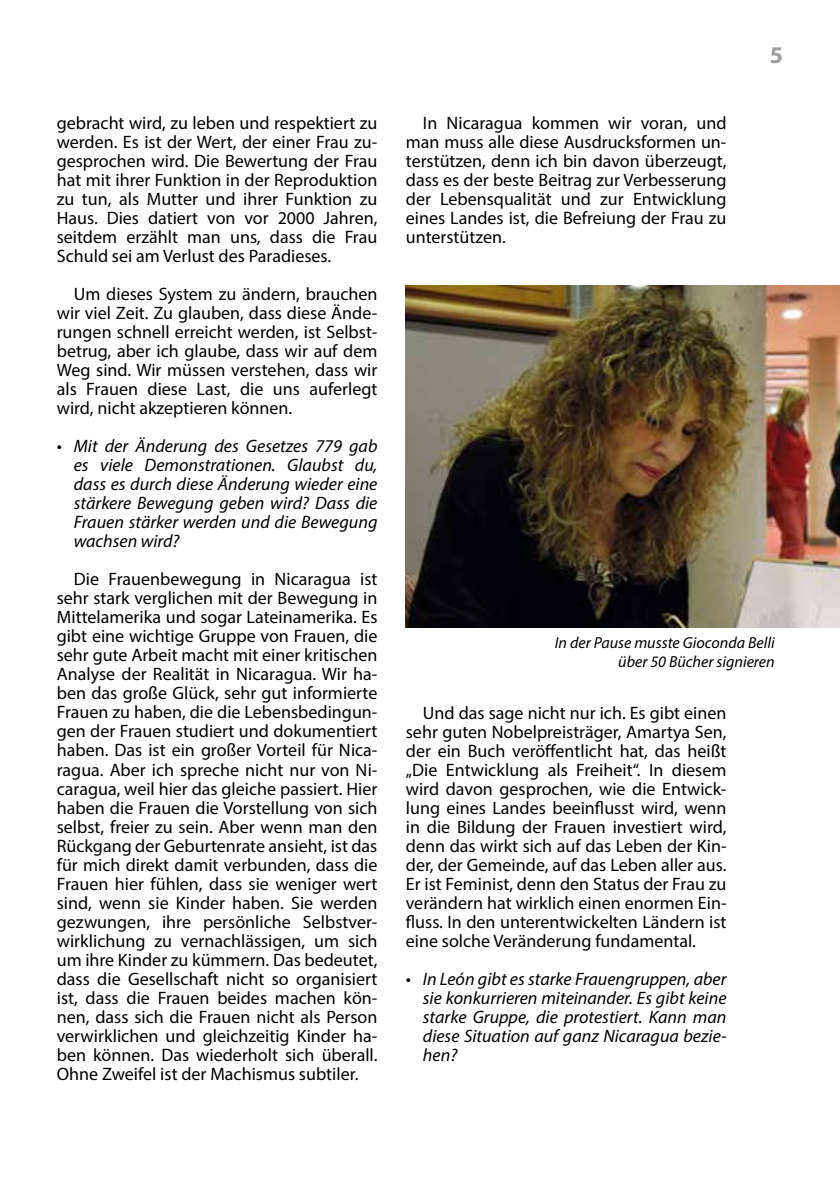
<style>
.page{position:relative;width:840px;height:1191px;background:#fff}
.page>*{position:absolute;margin:0;border:0;box-sizing:border-box;transform-origin:0 0}
.t1{font:700 24px "Myriad Pro";color:#9c9e9f}
.t2{font:18px/19px "Myriad Pro";color:#000;text-align:justify}
.t3{font:italic 18px/19px "Myriad Pro";color:#000;text-align:justify}
.t4{font:italic 16px/19px "Myriad Pro";color:#000;text-align:right}
</style>
<div class="page">
<img style="left:405px;top:285px;width:434px;height:342px">
<p class="t2" style="left:57px;top:113px;width:322px">gebracht wird, zu leben und respektiert zu werden. Es ist der Wert, der einer Frau zu&shy;gesprochen wird. Die Bewertung der Frau hat mit ihrer Funktion in der Reproduktion zu tun, als Mutter und ihrer Funktion zu Haus. Dies datiert von vor 2000 Jahren, seitdem erzählt man uns, dass die Frau Schuld sei am Verlust des Paradieses.</p>
<p class="t2" style="left:57px;top:284px;width:322px;text-indent:17px">Um dieses System zu ändern, brauchen wir viel Zeit. Zu glauben, dass diese Ände&shy;rungen schnell erreicht werden, ist Selbst&shy;betrug, aber ich glaube, dass wir auf dem Weg sind. Wir müssen verstehen, dass wir als Frauen diese Last, die uns auferlegt wird, nicht akzeptieren können.</p>
<p class="t3" style="left:74px;top:436px;width:305px;text-indent:-17px">• Mit der Änderung des Gesetzes 779 gab es viele Demonstrationen. Glaubst du, dass es durch diese Änderung wieder eine stärkere Bewegung geben wird? Dass die Frauen stärker werden und die Bewegung wachsen wird?</p>
<p class="t2" style="left:57px;top:569px;width:322px;text-indent:17px">Die Frauenbewegung in Nicaragua ist sehr stark verglichen mit der Bewegung in Mittelamerika und sogar Lateinamerika. Es gibt eine wichtige Gruppe von Frauen, die sehr gute Arbeit macht mit einer kritischen Analyse der Realität in Nicaragua. Wir ha&shy;ben das große Glück, sehr gut informierte Frauen zu haben, die die Lebensbedingun&shy;gen der Frauen studiert und dokumentiert haben. Das ist ein großer Vorteil für Nica&shy;ragua. Aber ich spreche nicht nur von Ni&shy;caragua, weil hier das gleiche passiert. Hier haben die Frauen die Vorstellung von sich selbst, freier zu sein. Aber wenn man den Rückgang der Geburtenrate ansieht, ist das für mich direkt damit verbunden, dass die Frauen hier fühlen, dass sie weniger wert sind, wenn sie Kinder haben. Sie werden gezwungen, ihre persönliche Selbstver&shy;wirklichung zu vernachlässigen, um sich um ihre Kinder zu kümmern. Das bedeutet, dass die Gesellschaft nicht so organisiert ist, dass die Frauen beides machen kön&shy;nen, dass sich die Frauen nicht als Person verwirklichen und gleichzeitig Kinder ha&shy;ben können. Das wiederholt sich überall.<br>Ohne Zweifel ist der Machismus subtiler.</p>
<p class="t2" style="left:405px;top:114px;width:322px;text-indent:17px">In Nicaragua kommen wir voran, und man muss alle diese Ausdrucksformen un&shy;terstützen, denn ich bin davon überzeugt, dass es der beste Beitrag zur Verbesserung der Lebensqualität und zur Entwicklung eines Landes ist, die Befreiung der Frau zu unterstützen.</p>
<h1 class="t1" style="left:769px;top:40px;width:15px">5</h1>
<p class="t4" style="left:554px;top:633px;width:221px">In der Pause musste Gioconda Belli über 50 Bücher signieren</p>
<p class="t2" style="left:405px;top:703px;width:322px;text-indent:17px">Und das sage nicht nur ich. Es gibt einen sehr guten Nobelpreisträger, Amartya Sen, der ein Buch veröffentlicht hat, das heißt „Die Entwicklung als Freiheit“. In diesem wird davon gesprochen, wie die Entwick&shy;lung eines Landes beeinflusst wird, wenn in die Bildung der Frauen investiert wird, denn das wirkt sich auf das Leben der Kin&shy;der, der Gemeinde, auf das Leben aller aus.<br>Er ist Feminist, denn den Status der Frau zu verändern hat wirklich einen enormen Ein&shy;fluss. In den unterentwickelten Ländern ist eine solche Veränderung fundamental.</p>
<p class="t3" style="left:422px;top:969px;width:305px;text-indent:-17px">• In León gibt es starke Frauengruppen, aber sie konkurrieren miteinander. Es gibt keine starke Gruppe, die protestiert. Kann man diese Situation auf ganz Nicaragua bezie&shy;hen?</p>
</div>
